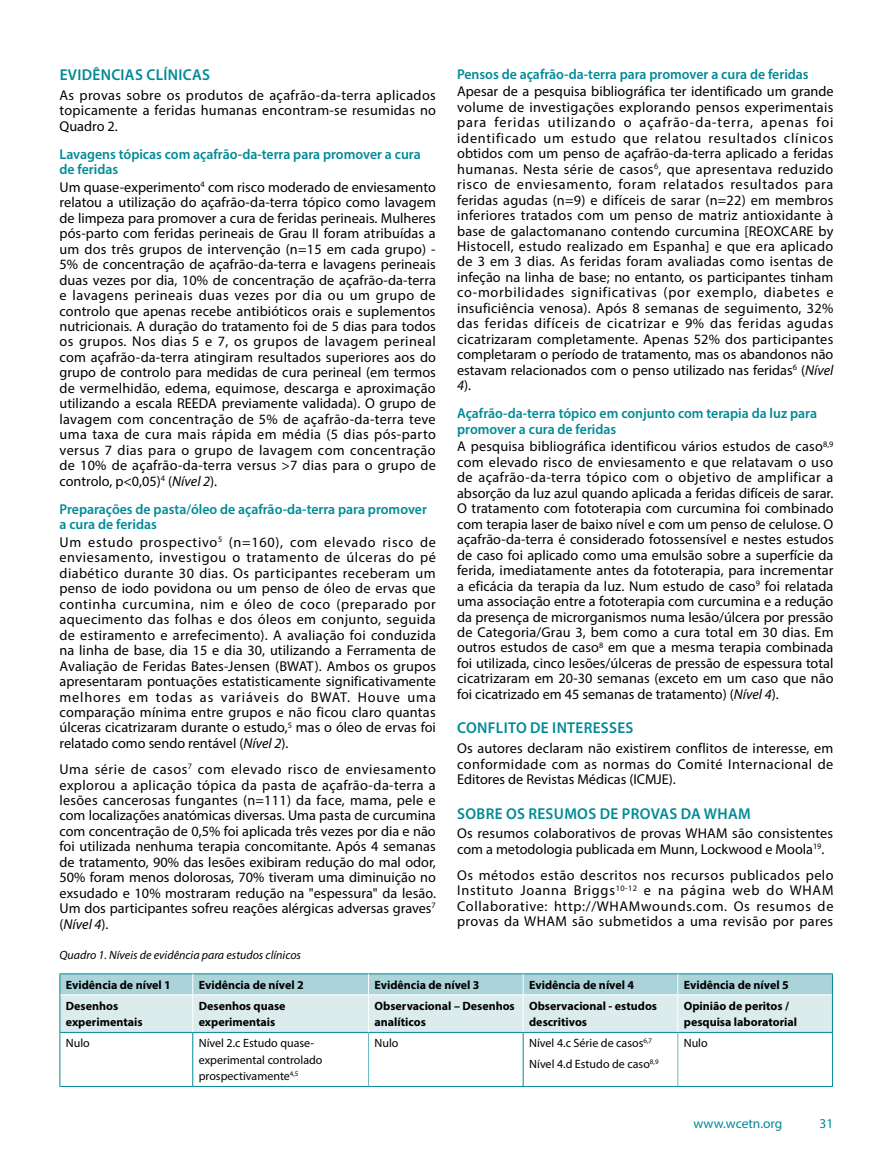
<style>
.page{position:relative;width:893px;height:1149px;background:#fff}
.page>*{position:absolute;margin:0;border:0;box-sizing:border-box;transform-origin:0 0}
.t1{font:600 15.75px "Myriad Pro";letter-spacing:.02em;color:#008a97}
.t2{font:14.25px/15.5px "Myriad Pro";color:#000;text-align:justify}
.t3{font:600 14.25px/15.5px "Myriad Pro";color:#008a97}
.t4{font:13.5px "Myriad Pro";color:#008a97}
.t5{font:700 12px/16.5px "Myriad Pro";color:#000}
.t6{font:12px/16.5px "Myriad Pro";color:#000}
.t7{font:italic 12px "Myriad Pro";color:#000}
.s1{font-style:italic}
</style>
<div class="page">
<hr style="left:60px;top:1032px;width:1px;height:53px;background:#008a97">
<hr style="left:192px;top:1032px;width:1px;height:53px;background:#008a97">
<hr style="left:523px;top:1032px;width:1px;height:53px;background:#008a97">
<hr style="left:832px;top:1032px;width:1px;height:53px;background:#008a97">
<hr style="left:60px;top:1085px;width:133px;height:1px;background:#008a97">
<hr style="left:193px;top:1085px;width:176px;height:1px;background:#008a97">
<hr style="left:369px;top:1085px;width:154px;height:1px;background:#008a97">
<hr style="left:523px;top:1085px;width:155px;height:1px;background:#008a97">
<hr style="left:678px;top:1085px;width:155px;height:1px;background:#008a97">
<hr style="left:368px;top:1032px;width:1px;height:53px;background:#6ab9c3">
<hr style="left:677px;top:1032px;width:1px;height:53px;background:#6ab9c3">
<svg style="left:60px;top:973px;width:773px;height:59px;background:#c7e2e4"></svg>
<hr style="left:60px;top:994px;width:133px;height:1px;background:#fff">
<hr style="left:193px;top:994px;width:176px;height:1px;background:#fff">
<hr style="left:192px;top:994px;width:1px;height:37px;background:#fff">
<hr style="left:369px;top:994px;width:154px;height:1px;background:#fff">
<hr style="left:368px;top:994px;width:1px;height:37px;background:#fff">
<hr style="left:523px;top:994px;width:155px;height:1px;background:#fff">
<hr style="left:523px;top:994px;width:1px;height:37px;background:#fff">
<hr style="left:678px;top:994px;width:154px;height:1px;background:#fff">
<hr style="left:677px;top:994px;width:1px;height:37px;background:#fff">
<p class="t1" style="left:60px;top:65px;width:152px">EVIDÊNCIAS CLÍNICAS</p>
<p class="t2" style="left:60px;top:87px;width:378px">As provas sobre os produtos de açafrão-da-terra aplicados topicamente a feridas humanas encontram-se resumidas no Quadro 2.</p>
<p class="t3" style="left:60px;top:146px;width:363px">Lavagens tópicas com açafrão-da-terra para promover a cura de feridas</p>
<p class="t2" style="left:60px;top:179px;width:378px">Um quase-experimento<sup>4</sup> com risco moderado de enviesamento relatou a utilização do açafrão-da-terra tópico como lavagem de limpeza para promover a cura de feridas perineais. Mulheres pós-parto com feridas perineais de Grau II foram atribuídas a um dos três grupos de intervenção (n=15 em cada grupo) - 5% de concentração de açafrão-da-terra e lavagens perineais duas vezes por dia, 10% de concentração de açafrão-da-terra e lavagens perineais duas vezes por dia ou um grupo de controlo que apenas recebe antibióticos orais e suplementos nutricionais. A duração do tratamento foi de 5 dias para todos os grupos. Nos dias 5 e 7, os grupos de lavagem perineal com açafrão-da-terra atingiram resultados superiores aos do grupo de controlo para medidas de cura perineal (em termos de vermelhidão, edema, equimose, descarga e aproximação utilizando a escala REEDA previamente validada). O grupo de lavagem com concentração de 5% de açafrão-da-terra teve uma taxa de cura mais rápida em média (5 dias pós-parto versus 7 dias para o grupo de lavagem com concentração de 10% de açafrão-da-terra versus &gt;7 dias para o grupo de controlo, p&lt;0,05)<sup>4</sup> (<span class="s1">Nível 2</span>).</p>
<p class="t3" style="left:60px;top:501px;width:369px">Preparações de pasta/óleo de açafrão-da-terra para promover a cura de feridas</p>
<p class="t2" style="left:60px;top:534px;width:378px">Um estudo prospectivo<sup>5</sup> (n=160), com elevado risco de enviesamento, investigou o tratamento de úlceras do pé diabético durante 30 dias. Os participantes receberam um penso de iodo povidona ou um penso de óleo de ervas que continha curcumina, nim e óleo de coco (preparado por aquecimento das folhas e dos óleos em conjunto, seguida de estiramento e arrefecimento). A avaliação foi conduzida na linha de base, dia 15 e dia 30, utilizando a Ferramenta de Avaliação de Feridas Bates-Jensen (BWAT). Ambos os grupos apresentaram pontuações estatisticamente significativamente melhores em todas as variáveis do BWAT. Houve uma comparação mínima entre grupos e não ficou claro quantas úlceras cicatrizaram durante o estudo,<sup>5</sup> mas o óleo de ervas foi relatado como sendo rentável (<span class="s1">Nível 2</span>).</p>
<p class="t2" style="left:60px;top:761px;width:378px">Uma série de casos<sup>7</sup> com elevado risco de enviesamento explorou a aplicação tópica da pasta de açafrão-da-terra a lesões cancerosas fungantes (n=111) da face, mama, pele e com localizações anatómicas diversas. Uma pasta de curcumina com concentração de 0,5% foi aplicada três vezes por dia e não foi utilizada nenhuma terapia concomitante. Após 4 semanas de tratamento, 90% das lesões exibiram redução do mal odor, 50% foram menos dolorosas, 70% tiveram uma diminuição no exsudado e 10% mostraram redução na "espessura" da lesão.<br>Um dos participantes sofreu reações alérgicas adversas graves<sup>7 </sup>(<span class="s1">Nível 4</span>).</p>
<p class="t7" style="left:60px;top:947px;width:243px">Quadro 1. Níveis de evidência para estudos clínicos</p>
<p class="t3" style="left:457px;top:66px;width:353px">Pensos de açafrão-da-terra para promover a cura de feridas</p>
<p class="t2" style="left:457px;top:84px;width:378px">Apesar de a pesquisa bibliográfica ter identificado um grande volume de investigações explorando pensos experimentais para feridas utilizando o açafrão-da-terra, apenas foi identificado um estudo que relatou resultados clínicos obtidos com um penso de açafrão-da-terra aplicado a feridas humanas. Nesta série de casos<sup>6</sup>, que apresentava reduzido risco de enviesamento, foram relatados resultados para feridas agudas (n=9) e difíceis de sarar (n=22) em membros inferiores tratados com um penso de matriz antioxidante à base de galactomanano contendo curcumina [REOXCARE by Histocell, estudo realizado em Espanha] e que era aplicado de 3 em 3 dias. As feridas foram avaliadas como isentas de infeção na linha de base; no entanto, os participantes tinham co-morbilidades significativas (por exemplo, diabetes e insuficiência venosa). Após 8 semanas de seguimento, 32% das feridas difíceis de cicatrizar e 9% das feridas agudas cicatrizaram completamente. Apenas 52% dos participantes completaram o período de tratamento, mas os abandonos não estavam relacionados com o penso utilizado nas feridas<sup>6</sup> (<span class="s1">Nível 4</span>).</p>
<p class="t3" style="left:457px;top:405px;width:361px">Açafrão-da-terra tópico em conjunto com terapia da luz para promover a cura de feridas</p>
<p class="t2" style="left:457px;top:438px;width:378px">A pesquisa bibliográfica identificou vários estudos de caso<sup>8,9 </sup>com elevado risco de enviesamento e que relatavam o uso de açafrão-da-terra tópico com o objetivo de amplificar a absorção da luz azul quando aplicada a feridas difíceis de sarar.<br>O tratamento com fototerapia com curcumina foi combinado com terapia laser de baixo nível e com um penso de celulose. O açafrão-da-terra é considerado fotossensível e nestes estudos de caso foi aplicado como uma emulsão sobre a superfície da ferida, imediatamente antes da fototerapia, para incrementar a eficácia da terapia da luz. Num estudo de caso<sup>9</sup> foi relatada uma associação entre a fototerapia com curcumina e a redução da presença de microrganismos numa lesão/úlcera por pressão de Categoria/Grau 3, bem como a cura total em 30 dias. Em outros estudos de caso<sup>8</sup> em que a mesma terapia combinada foi utilizada, cinco lesões/úlceras de pressão de espessura total cicatrizaram em 20-30 semanas (exceto em um caso que não foi cicatrizado em 45 semanas de tratamento) (<span class="s1">Nível 4</span>).</p>
<p class="t1" style="left:457px;top:718px;width:178px">CONFLITO DE INTERESSES</p>
<p class="t2" style="left:457px;top:740px;width:378px">Os autores declaram não existirem conflitos de interesse, em conformidade com as normas do Comité Internacional de Editores de Revistas Médicas (ICMJE).</p>
<p class="t1" style="left:457px;top:803px;width:295px">SOBRE OS RESUMOS DE PROVAS DA WHAM</p>
<p class="t2" style="left:457px;top:825px;width:378px">Os resumos colaborativos de provas WHAM são consistentes com a metodologia publicada em Munn, Lockwood e Moola<sup>19</sup>.</p>
<p class="t2" style="left:457px;top:867px;width:378px">Os métodos estão descritos nos recursos publicados pelo Instituto Joanna Briggs<sup>10-12</sup> e na página web do WHAM Collaborative: http://WHAMwounds.com. Os resumos de provas da WHAM são submetidos a uma revisão por pares</p>
<p class="t5" style="left:66px;top:975px;width:107px">Evidência de nível 1</p>
<p class="t5" style="left:199px;top:975px;width:107px">Evidência de nível 2</p>
<p class="t5" style="left:375px;top:975px;width:107px">Evidência de nível 3</p>
<p class="t5" style="left:529px;top:975px;width:107px">Evidência de nível 4</p>
<p class="t5" style="left:684px;top:975px;width:107px">Evidência de nível 5</p>
<p class="t5" style="left:66px;top:996px;width:78px">Desenhos experimentais</p>
<p class="t5" style="left:199px;top:996px;width:88px">Desenhos quase experimentais</p>
<p class="t5" style="left:375px;top:996px;width:142px">Observacional – Desenhos analíticos</p>
<p class="t5" style="left:529px;top:996px;width:129px">Observacional - estudos descritivos</p>
<p class="t5" style="left:684px;top:996px;width:115px">Opinião de peritos / pesquisa laboratorial</p>
<p class="t6" style="left:66px;top:1034px;width:25px">Nulo</p>
<p class="t6" style="left:199px;top:1034px;width:125px">Nível 2.c Estudo quase&shy;experimental controlado prospectivamente<sup>4,5</sup></p>
<p class="t6" style="left:375px;top:1034px;width:25px">Nulo</p>
<p class="t6" style="left:529px;top:1032px;width:131px;line-height:20.7px">Nível 4.c Série de casos<sup>6,7<br></sup>Nível 4.d Estudo de caso<sup>8,9</sup></p>
<p class="t6" style="left:684px;top:1034px;width:25px">Nulo</p>
<p class="t4" style="left:693px;top:1114px;width:90px">www.wcetn.org</p>
<p class="t4" style="left:820px;top:1114px;width:15px">31</p>
</div>
